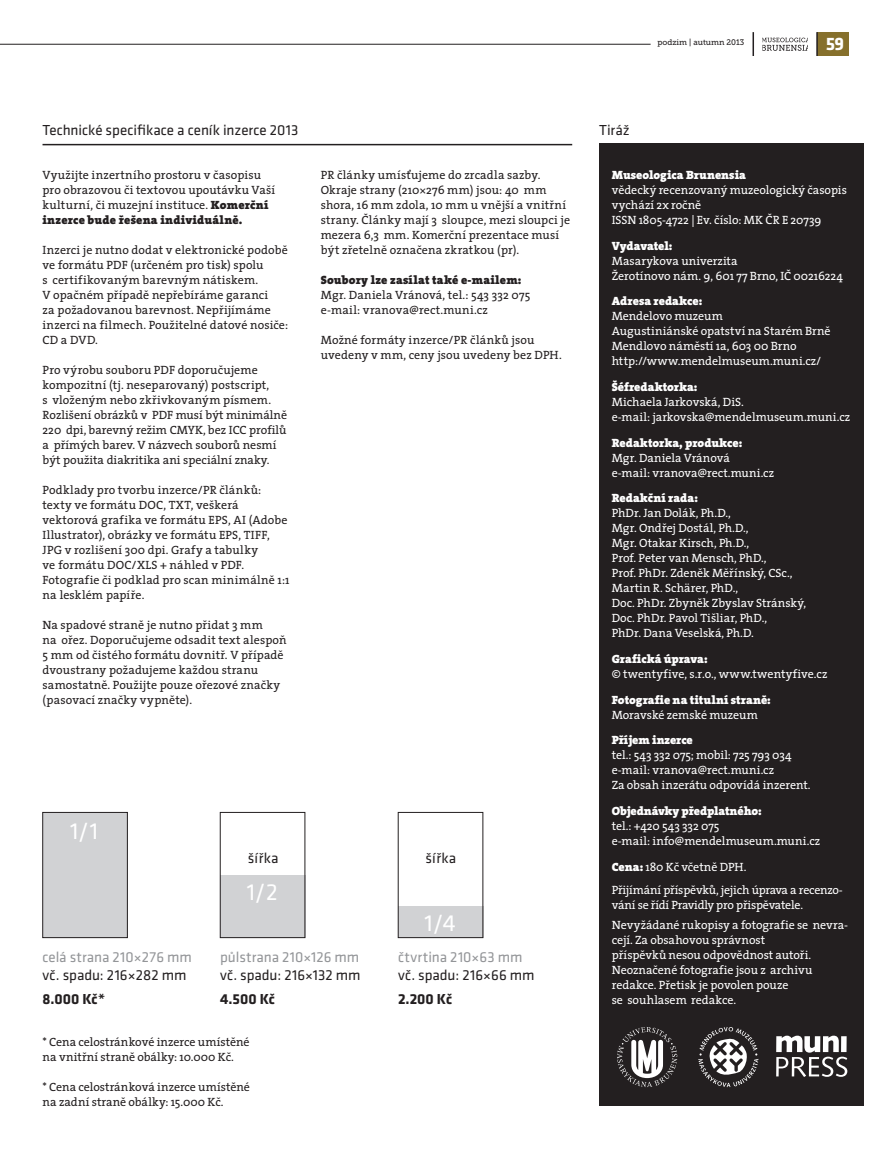
<style>
.page{position:relative;width:893px;height:1174px;background:#fff}
.page>*{position:absolute;margin:0;border:0;box-sizing:border-box;transform-origin:0 0}
.t1{font:24px "Klavika";color:#fff}
.t2{font:700 18.75px "Klavika";color:#fff}
.t3{font:15px "Klavika";color:#231f20}
.t4{font:15px "Klavika";color:#939598}
.t5{font:700 15px "Klavika";color:#231f20}
.t6{font:12px/15px "The Serif";letter-spacing:.01em;color:#231f20}
.t7{font:12px/15px "The Serif";letter-spacing:-.005em;color:#fff}
.t8{font:900 12px "The Serif";letter-spacing:-.005em;color:#fff}
.t9{font:900 12px "The Serif";letter-spacing:.015em;color:#231f20}
.t10{font:8.1px "Museo Slab 500";color:#231f20}
.s1{font-weight:900}
</style>
<div class="page">
<div style="left:817px;top:32px;width:31px;height:24px;background:#86702c"></div>
<hr style="left:752px;top:32px;width:2px;height:24px;background:#231f20">
<hr style="left:816px;top:32px;width:2px;height:24px;background:#231f20">
<svg style="left:762px;top:38px;width:46px;height:13px"></svg>
<div style="left:599px;top:144px;width:264px;height:962px;background:#231f20"></div>
<hr style="left:0;top:44px;width:651px;height:1px;background:#231f20">
<hr style="left:43px;top:144px;width:529px;height:1px;background:#231f20">
<div style="left:43px;top:812px;width:84px;height:125px;background:#d1d2d4"></div>
<div style="left:43px;top:812px;width:85px;height:125px;border:1px solid #231f20"></div>
<div style="left:220px;top:875px;width:85px;height:62px;background:#d1d2d4"></div>
<div style="left:220px;top:812px;width:85px;height:125px;border:1px solid #231f20"></div>
<div style="left:398px;top:906px;width:85px;height:31px;background:#d1d2d4"></div>
<svg style="left:617px;top:1027px;width:60px;height:60px"></svg>
<svg style="left:698px;top:1027px;width:60px;height:60px"></svg>
<svg style="left:776px;top:1035px;width:71px;height:42px"></svg>
<p class="t3" style="left:43px;top:121px;width:258px">Technické specifikace a ceník inzerce 2013</p>
<p class="t6" style="left:43px;top:167px;width:234px">Využijte inzertního prostoru v časopisu pro obrazovou či textovou upoutávku Vaší kulturní, či muzejní instituce. <span class="s1">Komerční inzerce bude řešena individuálně.</span></p>
<p class="t6" style="left:43px;top:242px;width:247px">Inzerci je nutno dodat v elektronické podobě ve formátu PDF (určeném pro tisk) spolu<br>s certifikovaným barevným nátiskem.<br>V opačném případě nepřebíráme garanci<br>za požadovanou barevnost. Nepřijímáme inzerci na filmech. Použitelné datové nosiče:<br>CD a DVD.</p>
<p class="t6" style="left:43px;top:362px;width:246px">Pro výrobu souboru PDF doporučujeme kompozitní (tj. neseparovaný) postscript,<br>s vloženým nebo zkřivkovaným písmem.<br>Rozlišení obrázků v PDF musí být minimálně 220 dpi, barevný režim CMYK, bez ICC profilů a přímých barev. V názvech souborů nesmí být použita diakritika ani speciální znaky.</p>
<p class="t6" style="left:43px;top:482px;width:248px">Podklady pro tvorbu inzerce/PR článků: texty ve formátu DOC, TXT, veškerá vektorová grafika ve formátu EPS, AI (Adobe Illustrator), obrázky ve formátu EPS, TIFF, JPG v rozlišení 300 dpi. Grafy a tabulky<br>ve formátu DOC/XLS + náhled v PDF.<br>Fotografie či podklad pro scan minimálně 1:1 na lesklém papíře.</p>
<p class="t6" style="left:43px;top:617px;width:246px">Na spadové straně je nutno přidat 3 mm<br>na ořez. Doporučujeme odsadit text alespoň 5 mm od čistého formátu dovnitř. V případě dvoustrany požadujeme každou stranu samostatně. Použijte pouze ořezové značky (pasovací značky vypněte).</p>
<p class="t6" style="left:321px;top:167px;width:251px">PR články umísťujeme do zrcadla sazby.<br>Okraje strany (210×276 mm) jsou: 40 mm shora, 16 mm zdola, 10 mm u vnější a vnitřní strany. Články mají 3 sloupce, mezi sloupci je mezera 6,3 mm. Komerční prezentace musí být zřetelně označena zkratkou (pr).</p>
<p class="t9" style="left:321px;top:270px;width:202px">Soubory lze zasílat také e-mailem:</p>
<p class="t6" style="left:321px;top:287px;width:211px">Mgr. Daniela Vránová, tel.: 543 332 075 e-mail: vranova@rect.muni.cz</p>
<p class="t6" style="left:321px;top:332px;width:243px">Možné formáty inzerce/PR článků jsou uvedeny v mm, ceny jsou uvedeny bez DPH.</p>
<h1 class="t1" style="left:70px;top:817px;width:29px">1/1</h1>
<p class="t3" style="left:248px;top:849px;width:32px">šířka</p>
<h1 class="t1" style="left:247px;top:878px;width:33px">1/2</h1>
<p class="t3" style="left:425px;top:849px;width:32px">šířka</p>
<h1 class="t1" style="left:425px;top:910px;width:33px">1/4</h1>
<p class="t4" style="left:43px;top:948px;width:151px">celá strana 210×276 mm</p>
<p class="t3" style="left:43px;top:966px;width:146px">vč. spadu: 216×282 mm</p>
<p class="t5" style="left:43px;top:990px;width:64px">8.000 Kč*</p>
<p class="t4" style="left:220px;top:948px;width:141px">půlstrana 210×126 mm</p>
<p class="t3" style="left:220px;top:966px;width:142px">vč. spadu: 216×132 mm</p>
<p class="t5" style="left:220px;top:990px;width:57px">4.500 Kč</p>
<p class="t6" style="left:43px;top:1034px;width:209px">* Cena celostránkové inzerce umístěné na vnitřní straně obálky: 10.000 Kč.</p>
<p class="t6" style="left:43px;top:1079px;width:209px">* Cena celostránková inzerce umístěné na zadní straně obálky: 15.000 Kč.</p>
<p class="t4" style="left:398px;top:948px;width:126px">čtvrtina 210×63 mm</p>
<p class="t3" style="left:398px;top:966px;width:138px">vč. spadu: 216×66 mm</p>
<p class="t5" style="left:398px;top:990px;width:56px">2.200 Kč</p>
<p class="t10" style="left:657px;top:38px;width:89px">podzim | autumn 2013</p>
<h2 class="t2" style="left:826px;top:33px;width:20px">59</h2>
<p class="t3" style="left:599px;top:121px;width:32px">Tiráž</p>
<p class="t8" style="left:612px;top:165px;width:136px">Museologica Brunensia</p>
<p class="t7" style="left:612px;top:182px;width:237px">vědecký recenzovaný muzeologický časopis vychází 2x ročně<br>ISSN 1805-4722 | Ev. číslo: MK ČR E 20739</p>
<p class="t8" style="left:612px;top:235px;width:62px">Vydavatel:</p>
<p class="t7" style="left:612px;top:253px;width:233px">Masarykova univerzita<br>Žerotínovo nám. 9, 601 77 Brno, IČ 00216224</p>
<p class="t8" style="left:612px;top:291px;width:92px">Adresa redakce:</p>
<p class="t7" style="left:612px;top:308px;width:220px">Mendelovo muzeum<br>Augustiniánské opatství na Starém Brně<br>Mendlovo náměstí 1a, 603 00 Brno http://www.mendelmuseum.muni.cz/</p>
<p class="t8" style="left:612px;top:377px;width:87px">Šéfredaktorka:</p>
<p class="t7" style="left:612px;top:394px;width:240px">Michaela Jarkovská, DiS.<br>e-mail: jarkovska@mendelmuseum.muni.cz</p>
<p class="t8" style="left:612px;top:432px;width:132px">Redaktorka, produkce:</p>
<p class="t7" style="left:612px;top:450px;width:164px">Mgr. Daniela Vránová<br>e-mail: vranova@rect.muni.cz</p>
<p class="t8" style="left:612px;top:488px;width:88px">Redakční rada:</p>
<p class="t7" style="left:612px;top:505px;width:196px">PhDr. Jan Dolák, Ph.D.,<br>Mgr. Ondřej Dostál, Ph.D.,<br>Mgr. Otakar Kirsch, Ph.D.,<br>Prof. Peter van Mensch, PhD.,<br>Prof. PhDr. Zdeněk Měřínský, CSc.,<br>Martin R. Schärer, PhD.,<br>Doc. PhDr. Zbyněk Zbyslav Stránský,<br>Doc. PhDr. Pavol Tišliar, PhD.,<br>PhDr. Dana Veselská, Ph.D.</p>
<p class="t8" style="left:612px;top:649px;width:97px">Grafická úprava:</p>
<p class="t7" style="left:612px;top:666px;width:217px">© twentyfive, s.r.o., www.twentyfive.cz</p>
<p class="t8" style="left:612px;top:689px;width:161px">Fotografie na titulní straně:</p>
<p class="t7" style="left:612px;top:707px;width:148px">Moravské zemské muzeum</p>
<p class="t8" style="left:612px;top:730px;width:83px">Příjem inzerce</p>
<p class="t7" style="left:612px;top:747px;width:200px">tel.: 543 332 075; mobil: 725 793 034 e-mail: vranova@rect.muni.cz<br>Za obsah inzerátu odpovídá inzerent.</p>
<p class="t8" style="left:612px;top:801px;width:152px">Objednávky předplatného:</p>
<p class="t7" style="left:612px;top:818px;width:210px">tel.: +420 543 332 075<br>e-mail: info@mendelmuseum.muni.cz</p>
<p class="t7" style="left:612px;top:854px;width:233px;line-height:23.5px"><span class="s1">Cena:</span> 180 Kč včetně DPH.<br>Přijímání příspěvků, jejich úprava a recenzo-</p>
<p class="t7" style="left:612px;top:895px;width:238px;line-height:19.2px">vání se řídí Pravidly pro přispěvatele.<br>Nevyžádané rukopisy a fotografie se nevra-</p>
<p class="t7" style="left:612px;top:931px;width:202px">cejí. Za obsahovou správnost příspěvků nesou odpovědnost autoři.<br>Neoznačené fotografie jsou z archivu redakce. Přetisk je povolen pouze<br>se souhlasem redakce.</p>
</div>
